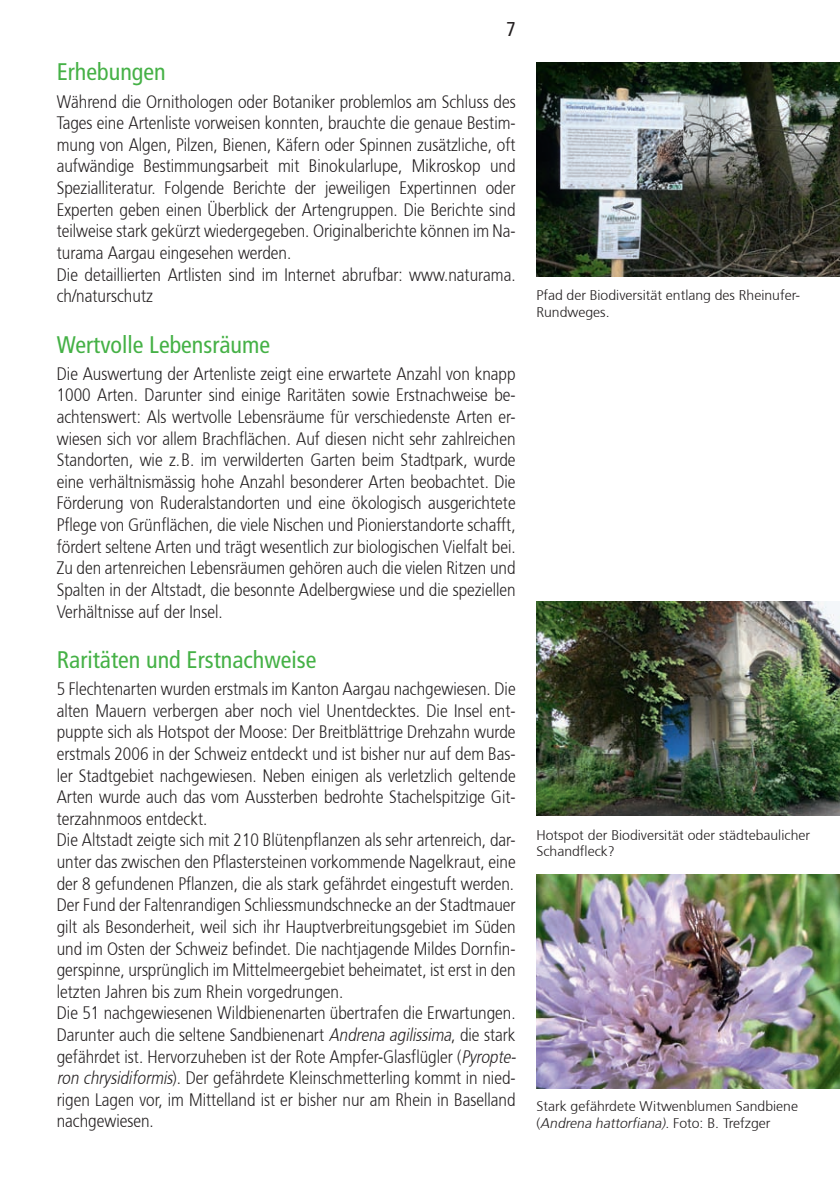
<style>
.page{position:relative;width:840px;height:1191px;background:#fff}
.page>*{position:absolute;margin:0;border:0;box-sizing:border-box;transform-origin:0 0}
.t1{font:condensed 24px "Frutiger";color:#45b146}
.t2{font:condensed 20px "Frutiger";color:#231f20}
.t3{font:300 18px/21.6px "Frutiger 45";color:#231f20;scale:.85 1}
.t4{font:300 14px/16.8px "Frutiger 45";color:#231f20}
.s1{font-style:italic}
</style>
<div class="page">
<img style="left:536px;top:62px;width:303px;height:215px">
<img style="left:536px;top:601px;width:303px;height:215px">
<img style="left:536px;top:874px;width:303px;height:215px">
<p class="t2" style="left:505px;top:18px;width:11px">7</p>
<h1 class="t1" style="left:57px;top:58px;width:110px">Erhebungen</h1>
<p class="t3" style="left:57px;top:91px;width:541px">Während die Ornithologen oder Botaniker problemlos am Schluss des Tages eine Artenliste vorweisen konnten, brauchte die genaue Bestim&shy;mung von Algen, Pilzen, Bienen, Käfern oder Spinnen zusätzliche, oft aufwändige Bestimmungsarbeit mit Binokularlupe, Mikroskop und Spezialliteratur. Folgende Berichte der jeweiligen Expertinnen oder Experten geben einen Überblick der Artengruppen. Die Berichte sind teilweise stark gekürzt wiedergegeben. Originalberichte können im Na&shy;turama Aargau eingesehen werden.<br>Die detaillierten Artlisten sind im Internet abrufbar: www.naturama. ch/naturschutz</p>
<h1 class="t1" style="left:57px;top:330px;width:215px">Wertvolle Lebensräume</h1>
<p class="t3" style="left:57px;top:363px;width:541px;text-align:justify">Die Auswertung der Artenliste zeigt eine erwartete Anzahl von knapp 1000 Arten. Darunter sind einige Raritäten sowie Erstnachweise be&shy;achtenswert: Als wertvolle Lebensräume für verschiedenste Arten er&shy;wiesen sich vor allem Brachflächen. Auf diesen nicht sehr zahlreichen Standorten, wie z.B. im verwilderten Garten beim Stadtpark, wurde eine verhältnismässig hohe Anzahl besonderer Arten beobachtet. Die Förderung von Ruderalstandorten und eine ökologisch ausgerichtete Pflege von Grünflächen, die viele Nischen und Pionierstandorte schafft, fördert seltene Arten und trägt wesentlich zur biologischen Vielfalt bei.<br>Zu den artenreichen Lebensräumen gehören auch die vielen Ritzen und Spalten in der Altstadt, die besonnte Adelbergwiese und die speziellen Verhältnisse auf der Insel.</p>
<h1 class="t1" style="left:57px;top:645px;width:261px">Raritäten und Erstnachweise</h1>
<p class="t3" style="left:57px;top:678px;width:545px">5 Flechtenarten wurden erstmals im Kanton Aargau nachgewiesen. Die alten Mauern verbergen aber noch viel Unentdecktes. Die Insel ent&shy;puppte sich als Hotspot der Moose: Der Breitblättrige Drehzahn wurde erstmals 2006 in der Schweiz entdeckt und ist bisher nur auf dem Bas&shy;ler Stadtgebiet nachgewiesen. Neben einigen als verletzlich geltende Arten wurde auch das vom Aussterben bedrohte Stachelspitzige Git&shy;terzahnmoos entdeckt.<br>Die Altstadt zeigte sich mit 210 Blütenpflanzen als sehr artenreich, dar&shy;unter das zwischen den Pflastersteinen vorkommende Nagelkraut, eine der 8 gefundenen Pflanzen, die als stark gefährdet eingestuft werden.<br>Der Fund der Faltenrandigen Schliessmundschnecke an der Stadtmauer gilt als Besonderheit, weil sich ihr Hauptverbreitungsgebiet im Süden und im Osten der Schweiz befindet. Die nachtjagende Mildes Dornfin&shy;gerspinne, ursprünglich im Mittelmeergebiet beheimatet, ist erst in den letzten Jahren bis zum Rhein vorgedrungen.<br>Die 51 nachgewiesenen Wildbienenarten übertrafen die Erwartungen.<br>Darunter auch die seltene Sandbienenart <span class="s1">Andrena agilissima</span>, die stark gefährdet ist. Hervorzuheben ist der Rote Ampfer-Glasflügler (<span class="s1">Pyropte&shy;ron chrysidiformis</span>). Der gefährdete Kleinschmetterling kommt in nied&shy;rigen Lagen vor, im Mittelland ist er bisher nur am Rhein in Baselland nachgewiesen.</p>
<p class="t4" style="left:536px;top:287px;width:265px">Pfad der Biodiversität entlang des Rheinufer-<br>Rundweges.</p>
<p class="t4" style="left:536px;top:826px;width:275px">Hotspot der Biodiversität oder städtebaulicher<br>Schandfleck?</p>
<p class="t4" style="left:536px;top:1098px;width:263px">Stark gefährdete Witwenblumen Sand biene (<span class="s1">Andrena hattorfiana)</span>. F o t o : B . Tre fz g e r</p>
</div>
